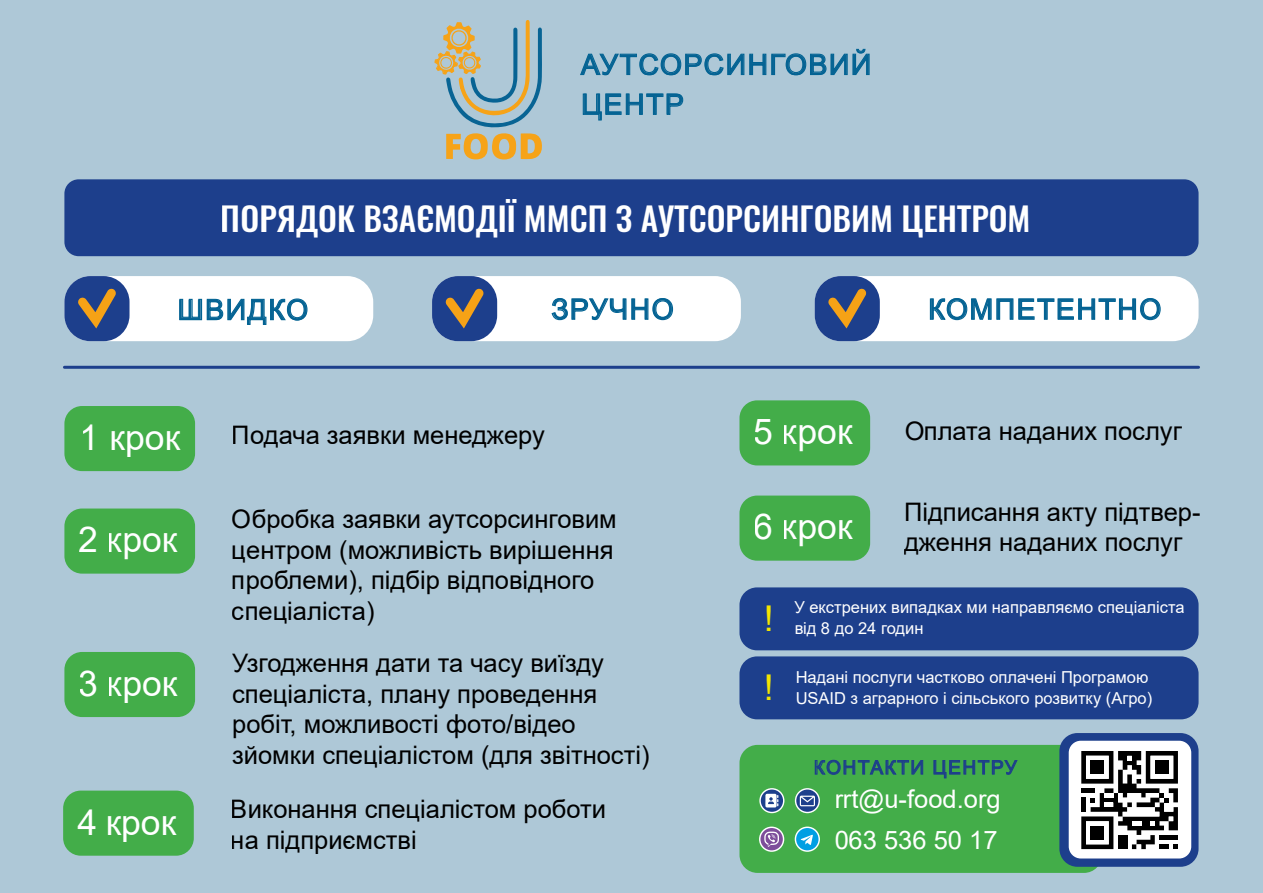
<style>
.page{position:relative;width:1263px;height:893px;background:#aec8d7}
.page>*{position:absolute;margin:0;border:0;box-sizing:border-box;transform-origin:0 0}
.t1{font:35.55px "Arial";color:#fff}
.t2{font:35.55px "Arial";color:#f3e600}
.t3{font:500 32.7px "Oswald";color:#fff}
.t4{font:28.35px/39.9px "Arial";letter-spacing:.05em;color:#076394}
.t5{font:25.5px/30.6px "Arial";color:#000}
.t6{font:25.5px/40.8px "Arial";color:#fff}
.t7{font:19.05px "Arial";letter-spacing:.08em;color:#1d3f8c}
.t8{font:16.5px/21px "Arial";color:#fff}
</style>
<div class="page">
<div style="left:64px;top:179px;width:1134px;height:77px;background:#1d3f8c;border-radius:14px"></div>
<div style="left:64px;top:276px;width:309px;height:65px;background:#fff;border-radius:26px"></div>
<div style="left:64px;top:276px;width:66px;height:65px;background:#1d3f8c;border-radius:26px"></div>
<svg style="left:78px;top:288px;width:38px;height:40px"></svg>
<div style="left:432px;top:276px;width:309px;height:65px;background:#fff;border-radius:26px"></div>
<div style="left:432px;top:276px;width:65px;height:65px;background:#1d3f8c;border-radius:26px"></div>
<svg style="left:445px;top:288px;width:39px;height:40px"></svg>
<div style="left:815px;top:276px;width:383px;height:65px;background:#fff;border-radius:26px"></div>
<div style="left:815px;top:276px;width:65px;height:65px;background:#1d3f8c;border-radius:26px"></div>
<svg style="left:828px;top:288px;width:39px;height:40px"></svg>
<hr style="left:64px;top:366px;width:1134px;height:3px;background:#1d3f8c">
<div style="left:64px;top:406px;width:131px;height:65px;background:#43ad49;border-radius:18px"></div>
<div style="left:64px;top:508px;width:131px;height:66px;background:#43ad49;border-radius:18px"></div>
<div style="left:64px;top:652px;width:131px;height:65px;background:#43ad49;border-radius:18px"></div>
<div style="left:63px;top:791px;width:131px;height:65px;background:#43ad49;border-radius:18px"></div>
<div style="left:739px;top:400px;width:131px;height:65px;background:#43ad49;border-radius:18px"></div>
<div style="left:739px;top:496px;width:131px;height:65px;background:#43ad49;border-radius:18px"></div>
<div style="left:739px;top:745px;width:363px;height:128px;background:#43ad49;border-radius:18px"></div>
<div style="left:1059px;top:733px;width:139px;height:134px;background:#1d3f8c;border-radius:18px"></div>
<div style="left:1069px;top:741px;width:122px;height:117px;background:#fff;border-radius:12px"></div>
<svg style="left:1081px;top:751px;width:97px;height:98px"></svg>
<div style="left:1090px;top:760px;width:14px;height:14px;background:#000"></div>
<div style="left:1155px;top:760px;width:13px;height:14px;background:#000"></div>
<div style="left:1090px;top:826px;width:14px;height:14px;background:#000"></div>
<svg style="left:795px;top:827px;width:25px;height:25px"></svg>
<svg style="left:759px;top:827px;width:25px;height:25px"></svg>
<svg style="left:760px;top:828px;width:23px;height:22px"></svg>
<svg style="left:796px;top:828px;width:22px;height:22px"></svg>
<svg style="left:795px;top:788px;width:25px;height:25px"></svg>
<svg style="left:759px;top:788px;width:25px;height:25px"></svg>
<svg style="left:761px;top:789px;width:22px;height:23px"></svg>
<svg style="left:765px;top:794px;width:13px;height:13px"></svg>
<svg style="left:796px;top:789px;width:22px;height:23px"></svg>
<svg style="left:800px;top:796px;width:15px;height:10px"></svg>
<svg style="left:580px;top:49px;width:290px;height:27px"></svg>
<svg style="left:582px;top:93px;width:102px;height:28px"></svg>
<svg style="left:179px;top:298px;width:129px;height:27px"></svg>
<svg style="left:551px;top:298px;width:123px;height:23px"></svg>
<svg style="left:929px;top:298px;width:232px;height:23px"></svg>
<svg style="left:814px;top:759px;width:109px;height:16px"></svg>
<svg style="left:933px;top:760px;width:85px;height:19px"></svg>
<svg style="left:434px;top:20px;width:108px;height:139px"></svg>
<div style="left:739px;top:587px;width:459px;height:63px;background:#1d3f8c;border-radius:17px"></div>
<div style="left:739px;top:656px;width:459px;height:63px;background:#1d3f8c;border-radius:17px"></div>
<p class="t4" style="left:581px;top:44px;width:292px">АУТСОРСИНГОВИЙ<br>ЦЕНТР</p>
<p class="t3" style="left:221px;top:196px;width:811px">ПОРЯДОК ВЗАЄМОДІЇ ММСП З АУТСОРСИНГОВИМ ЦЕНТРОМ</p>
<p class="t4" style="left:178px;top:290px;width:132px">ШВИДКО</p>
<p class="t4" style="left:551px;top:289px;width:124px">ЗРУЧНО</p>
<p class="t4" style="left:928px;top:289px;width:235px">КОМПЕТЕНТНО</p>
<h1 class="t1" style="left:80px;top:413px;width:102px">1 крок</h1>
<p class="t5" style="left:232px;top:420px;width:314px">Подача заявки менеджеру</p>
<h1 class="t1" style="left:79px;top:515px;width:100px">2 крок</h1>
<h1 class="t1" style="left:79px;top:659px;width:100px">3 крок</h1>
<h1 class="t1" style="left:78px;top:797px;width:100px">4 крок</h1>
<p class="t5" style="left:232px;top:504px;width:386px">Обробка заявки аутсорсинговим центром (можливість вирішення проблеми), підбір відповідного спеціаліста)</p>
<p class="t5" style="left:232px;top:648px;width:419px">Узгодження дати та часу виїзду спеціаліста, плану проведення робіт, можливості фото/відео зйомки спеціалістом (для звітності)</p>
<p class="t5" style="left:231px;top:794px;width:377px">Виконання спеціалістом роботи на підприємстві</p>
<h1 class="t1" style="left:754px;top:407px;width:100px">5 крок</h1>
<h1 class="t1" style="left:754px;top:502px;width:100px">6 крок</h1>
<p class="t5" style="left:904px;top:415px;width:279px">Оплата наданих послуг</p>
<p class="t5" style="left:904px;top:496px;width:298px">Підписання акту підтвер&shy;дження наданих послуг</p>
<p class="t8" style="left:763px;top:596px;width:423px;text-indent:31px">У екстрених випадках ми направляємо спеціаліста <sup>!</sup> від 8 до 24 годин</p>
<h1 class="t2" style="left:763px;top:663px;width:11px">!</h1>
<p class="t8" style="left:795px;top:666px;width:358px">Надані послуги частково оплачені Програмою<br>USAID з аграрного і сільського розвитку (Агро)</p>
<p class="t7" style="left:814px;top:754px;width:205px">КОНТАКТИ ЦЕНТРУ</p>
<p class="t6" style="left:834px;top:779px;width:168px">rrt@u-food.org<br>063 536 50 17</p>
</div>
